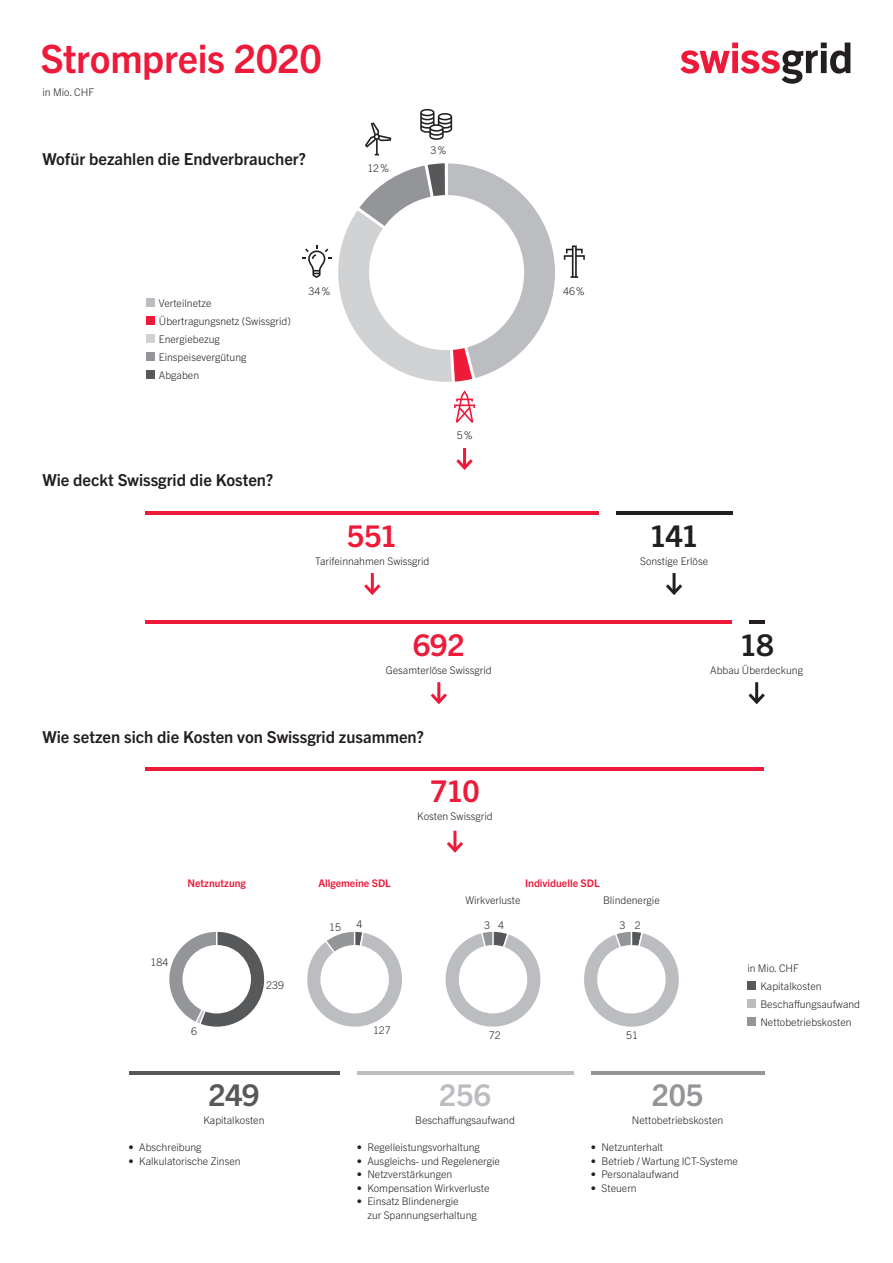
<style>
.page{position:relative;width:893px;height:1263px;background:#fff}
.page>*{position:absolute;margin:0;border:0;box-sizing:border-box;transform-origin:0 0}
.t1{font:700 39px "Trade Gothic Next LT Pro";letter-spacing:-.01em;color:#ed1a3a}
.t2{font:700 30px "Trade Gothic Next LT Pro";letter-spacing:-.015em;color:#ed1a3a}
.t3{font:700 30px "Trade Gothic Next LT Pro";color:#231f20}
.t4{font:700 30px "Trade Gothic Next LT Pro";color:#57585a}
.t5{font:700 30px "Trade Gothic Next LT Pro";color:#bcbdc0}
.t6{font:700 30px "Trade Gothic Next LT Pro";color:#939598}
.t7{font:700 16.5px "Trade Gothic Next LT Pro";color:#231f20}
.t8{font:300 10.5px/18px "Trade Gothic Next LT Pro";color:#231f20}
.t9{font:700 10.5px "Trade Gothic Next LT Pro";color:#ed1a3a}
</style>
<div class="page">
<div style="left:146px;top:298px;width:8px;height:9px;background:#bcbdc0"></div>
<div style="left:146px;top:316px;width:8px;height:9px;background:#ed1a3a"></div>
<div style="left:146px;top:334px;width:8px;height:9px;background:#d1d2d4"></div>
<div style="left:146px;top:352px;width:8px;height:9px;background:#939598"></div>
<div style="left:146px;top:370px;width:8px;height:9px;background:#57585a"></div>
<svg style="left:680px;top:43px;width:170px;height:41px"></svg>
<hr style="left:371px;top:573px;width:3px;height:20px;background:#ed1a3a">
<svg style="left:364px;top:581px;width:17px;height:14px"></svg>
<hr style="left:146px;top:511px;width:453px;height:4px;background:#ed1a3a">
<hr style="left:146px;top:621px;width:586px;height:3px;background:#ed1a3a">
<hr style="left:673px;top:573px;width:3px;height:20px;background:#231f20">
<svg style="left:666px;top:581px;width:17px;height:14px"></svg>
<hr style="left:616px;top:511px;width:116px;height:4px;background:#231f20">
<hr style="left:453px;top:831px;width:3px;height:19px;background:#ed1a3a">
<svg style="left:447px;top:839px;width:16px;height:14px"></svg>
<hr style="left:146px;top:767px;width:618px;height:3px;background:#ed1a3a">
<hr style="left:749px;top:621px;width:15px;height:3px;background:#231f20">
<hr style="left:463px;top:448px;width:3px;height:20px;background:#ed1a3a">
<svg style="left:456px;top:456px;width:17px;height:14px"></svg>
<svg style="left:302px;top:245px;width:30px;height:33px"></svg>
<hr style="left:437px;top:682px;width:3px;height:20px;background:#ed1a3a">
<svg style="left:430px;top:690px;width:17px;height:15px"></svg>
<hr style="left:755px;top:682px;width:3px;height:20px;background:#231f20">
<svg style="left:748px;top:690px;width:17px;height:15px"></svg>
<svg style="left:338px;top:108px;width:91px;height:233px"></svg>
<svg style="left:362px;top:109px;width:223px;height:314px"></svg>
<div style="left:747px;top:981px;width:9px;height:8px;background:#57585a"></div>
<div style="left:747px;top:999px;width:9px;height:8px;background:#bcbdc0"></div>
<div style="left:747px;top:1017px;width:9px;height:8px;background:#939598"></div>
<hr style="left:129px;top:1071px;width:210px;height:3px;background:#57585a">
<hr style="left:357px;top:1071px;width:216px;height:3px;background:#bcbdc0">
<hr style="left:591px;top:1071px;width:173px;height:3px;background:#939598">
<div style="left:169px;top:931px;width:96px;height:96px;background:#939598;border-radius:50%"></div>
<svg style="left:194px;top:931px;width:71px;height:96px"></svg>
<div style="left:183px;top:945px;width:68px;height:68px;background:#fff;border-radius:50%"></div>
<svg style="left:307px;top:931px;width:95px;height:96px"></svg>
<div style="left:320px;top:945px;width:69px;height:68px;background:#fff;border-radius:50%"></div>
<svg style="left:445px;top:931px;width:96px;height:96px"></svg>
<div style="left:459px;top:945px;width:68px;height:68px;background:#fff;border-radius:50%"></div>
<svg style="left:584px;top:931px;width:95px;height:96px"></svg>
<h1 class="t1" style="left:40px;top:32px;width:283px">Strompreis 2020</h1>
<p class="t8" style="left:43px;top:82px;width:53px">in Mio. CHF</p>
<h3 class="t7" style="left:43px;top:148px;width:265px">Wofür bezahlen die Endverbraucher?</h3>
<p class="t8" style="left:367px;top:159px;width:23px">12%</p>
<p class="t8" style="left:430px;top:140px;width:17px">3%</p>
<p class="t8" style="left:159px;top:293px;width:133px">Verteilnetze<br>Übertragungsnetz (Swissgrid)<br>Energiebezug<br>Einspeisevergütung<br>Abgaben</p>
<p class="t8" style="left:308px;top:281px;width:23px">34%</p>
<p class="t8" style="left:563px;top:281px;width:23px">46%</p>
<h3 class="t7" style="left:43px;top:468px;width:232px">Wie deckt Swissgrid die Kosten?</h3>
<p class="t8" style="left:457px;top:426px;width:17px">5%</p>
<h2 class="t2" style="left:347px;top:515px;width:51px">551</h2>
<p class="t8" style="left:315px;top:551px;width:116px">Tarifeinnahmen Swissgrid</p>
<h2 class="t2" style="left:413px;top:624px;width:53px">692</h2>
<p class="t8" style="left:386px;top:660px;width:107px">Gesamterlöse Swissgrid</p>
<h3 class="t7" style="left:43px;top:725px;width:383px">Wie setzen sich die Kosten von Swissgrid zusammen?</h3>
<p class="t9" style="left:187px;top:875px;width:60px">Netznutzung</p>
<p class="t9" style="left:318px;top:875px;width:74px">Allgemeine SDL</p>
<h2 class="t2" style="left:430px;top:770px;width:51px">710</h2>
<p class="t8" style="left:417px;top:807px;width:77px">Kosten Swissgrid</p>
<p class="t9" style="left:525px;top:875px;width:76px">Individuelle SDL</p>
<h2 class="t3" style="left:649px;top:515px;width:51px">141</h2>
<p class="t8" style="left:640px;top:551px;width:70px">Sonstige Erlöse</p>
<h2 class="t3" style="left:740px;top:624px;width:35px">18</h2>
<p class="t8" style="left:710px;top:660px;width:94px">Abbau Überdeckung</p>
<p class="t8" style="left:465px;top:891px;width:57px">Wirkverluste</p>
<p class="t8" style="left:603px;top:891px;width:58px">Blindenergie</p>
<p class="t8" style="left:150px;top:952px;width:19px">184</p>
<p class="t8" style="left:191px;top:1021px;width:7px">6</p>
<p class="t8" style="left:266px;top:976px;width:19px">239</p>
<h2 class="t4" style="left:209px;top:1074px;width:52px">249</h2>
<p class="t8" style="left:203px;top:1111px;width:63px">Kapitalkosten</p>
<p class="t8" style="left:129px;top:1138px;width:75px">• Abschreibung</p>
<p class="t8" style="left:129px;top:1151px;width:114px">• Kalkulatorische Zinsen</p>
<p class="t8" style="left:356px;top:914px;width:7px">4</p>
<p class="t8" style="left:329px;top:917px;width:13px">15</p>
<p class="t8" style="left:484px;top:916px;width:21px">3 4</p>
<p class="t8" style="left:373px;top:1021px;width:19px">127</p>
<p class="t8" style="left:489px;top:1025px;width:13px">72</p>
<h2 class="t5" style="left:439px;top:1074px;width:53px">256</h2>
<p class="t8" style="left:415px;top:1111px;width:101px">Beschaffungsaufwand</p>
<p class="t8" style="left:357px;top:1138px;width:125px">• Regelleistungsvorhaltung</p>
<p class="t8" style="left:357px;top:1151px;width:145px">• Ausgleichs- und Regelenergie</p>
<p class="t8" style="left:357px;top:1165px;width:97px">• Netzverstärkungen</p>
<p class="t8" style="left:357px;top:1178px;width:134px">• Kompensation Wirkverluste</p>
<p class="t8" style="left:367px;top:1194px;width:111px;line-height:13.5px;text-indent:-11px">• Einsatz Blindenergie<br>zur Spannungserhaltung</p>
<p class="t8" style="left:620px;top:916px;width:23px">3 2</p>
<p class="t8" style="left:626px;top:1025px;width:13px">51</p>
<p class="t8" style="left:760px;top:958px;width:101px;text-indent:-13px">in Mio. CHF<br>Kapitalkosten<br>Beschaffungsaufwand<br>Nettobetriebskosten</p>
<h2 class="t6" style="left:652px;top:1074px;width:53px">205</h2>
<p class="t8" style="left:632px;top:1111px;width:93px">Nettobetriebskosten</p>
<p class="t8" style="left:591px;top:1138px;width:74px">• Netzunterhalt</p>
<p class="t8" style="left:591px;top:1151px;width:149px">• Betrieb / Wartung ICT-Systeme</p>
<p class="t8" style="left:591px;top:1165px;width:90px">• Personalaufwand</p>
<p class="t8" style="left:591px;top:1178px;width:47px">• Steuern</p>
</div>
